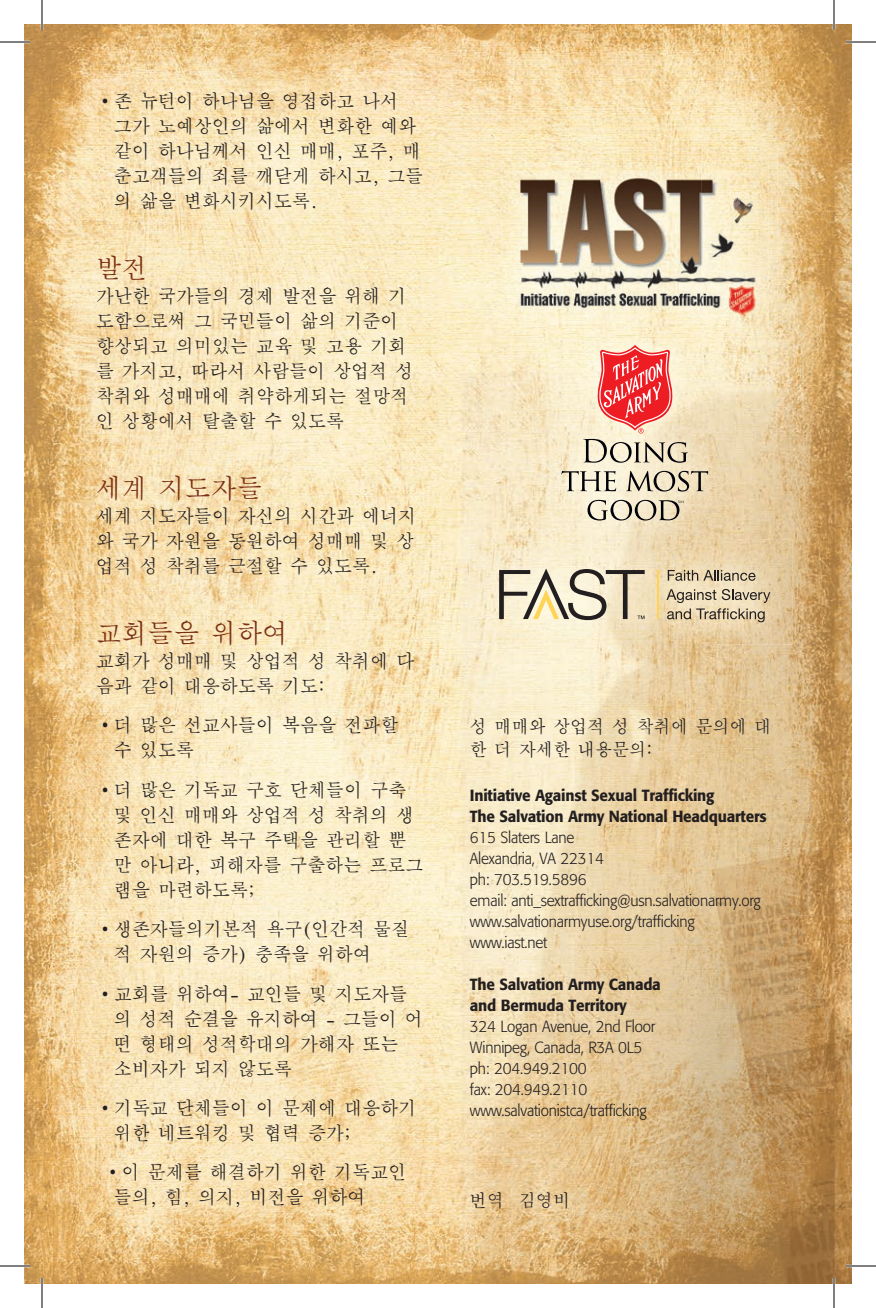
<style>
.page{position:relative;width:876px;height:1308px;background:#fff}
.page>*{position:absolute;margin:0;border:0;box-sizing:border-box;transform-origin:0 0}
.t1{font:27px "Apple Myungjo";letter-spacing:.01em;color:#7a2e14;scale:.95 1}
.t2{font:19px/25px "Apple Myungjo";color:#231f20;scale:.95 1}
.t3{font:18px/23px "Apple Myungjo";color:#231f20;scale:.95 1}
.t4{font:300 16px/21px "Formata";letter-spacing:-.015em;color:#231f20;scale:.95 1}
.t5{font:500 16px/21px "Formata";letter-spacing:-.015em;color:#231f20;scale:.95 1}
</style>
<div class="page">
<img style="left:24px;top:24px;width:413px;height:1260px">
<img style="left:437px;top:24px;width:415px;height:139px">
<img style="left:437px;top:163px;width:70px;height:1121px">
<img style="left:714px;top:163px;width:138px;height:1121px">
<img style="left:507px;top:336px;width:68px;height:948px">
<img style="left:575px;top:644px;width:139px;height:640px">
<img style="left:470px;top:539px;width:323px;height:105px">
<svg style="left:668px;top:570px;width:88px;height:11px"></svg>
<svg style="left:666px;top:589px;width:104px;height:33px;background:#c7b89a"></svg>
<hr style="left:657px;top:570px;width:1px;height:49px;background:#fed356">
<svg style="left:499px;top:569px;width:146px;height:51px;background:#c3baa2"></svg>
<img style="left:491px;top:149px;width:287px;height:187px">
<img style="left:501px;top:160px;width:267px;height:167px">
<img style="left:532px;top:315px;width:197px;height:227px">
<svg style="left:583px;top:345px;width:105px;height:118px;background:#eaa395"></svg>
<svg style="left:561px;top:471px;width:55px;height:20px"></svg>
<svg style="left:626px;top:471px;width:82px;height:21px;background:#bab09a"></svg>
<svg style="left:588px;top:500px;width:96px;height:21px;background:#beb5a1"></svg>
<hr style="left:0;top:41px;width:30px;height:2px;background:#fff">
<hr style="left:846px;top:41px;width:30px;height:2px;background:#fff">
<hr style="left:0;top:1265px;width:30px;height:2px;background:#fff">
<hr style="left:846px;top:1265px;width:30px;height:2px;background:#fff">
<hr style="left:41px;top:0;width:2px;height:30px;background:#fff">
<hr style="left:41px;top:1278px;width:2px;height:30px;background:#fff">
<hr style="left:833px;top:0;width:2px;height:30px;background:#fff">
<hr style="left:833px;top:1278px;width:2px;height:30px;background:#fff">
<hr style="left:0;top:42px;width:30px;height:1px;background:#000">
<hr style="left:846px;top:42px;width:30px;height:1px;background:#000">
<hr style="left:0;top:1266px;width:30px;height:1px;background:#000">
<hr style="left:846px;top:1266px;width:30px;height:1px;background:#000">
<hr style="left:42px;top:0;width:1px;height:30px;background:#000">
<hr style="left:42px;top:1278px;width:1px;height:30px;background:#000">
<hr style="left:834px;top:0;width:1px;height:30px;background:#000">
<hr style="left:834px;top:1278px;width:1px;height:30px;background:#000">
<p class="t2" style="left:114px;top:89px;width:327px;text-indent:-18px">•존 뉴턴이 하나님을 영접하고 나서 그가 노예상인의 삶에서 변화한 예와 같이 하나님께서 인신 매매, 포주, 매 춘고객들의 죄를 깨닫게 하시고, 그들 의 삶을 변화시키시도록.</p>
<h1 class="t1" style="left:96px;top:253px;width:56px">발전</h1>
<p class="t2" style="left:96px;top:284px;width:336px">가난한 국가들의 경제 발전을 위해 기 도함으로써 그 국민들이 삶의 기준이 향상되고 의미있는 교육 및 고용 기회 를 가지고, 따라서 사람들이 상업적 성 착취와 성매매에 취약하게되는 절망적 인 상황에서 탈출할 수 있도록</p>
<h1 class="t1" style="left:96px;top:473px;width:177px">세계 지도자들</h1>
<p class="t2" style="left:96px;top:504px;width:339px;text-align:justify">세계 지도자들이 자신의 시간과 에너지 와 국가 자원을 동원하여 성매매 및 상 업적 성 착취를 근절할 수 있도록.</p>
<h1 class="t1" style="left:96px;top:618px;width:204px">교회들을 위하여</h1>
<p class="t2" style="left:96px;top:649px;width:337px">교회가 성매매 및 상업적 성 착취에 다 음과 같이 대응하도록 기도:</p>
<p class="t2" style="left:114px;top:713px;width:301px;text-indent:-18px">•더 많은 선교사들이 복음을 전파할 수 있도록</p>
<p class="t2" style="left:114px;top:778px;width:327px;text-indent:-18px">•더 많은 기독교 구호 단체들이 구축 및 인신 매매와 상업적 성 착취의 생 존자에 대한 복구 주택을 관리할 뿐 만 아니라, 피해자를 구출하는 프로그 램을 마련하도록;</p>
<p class="t2" style="left:114px;top:917px;width:313px;text-indent:-18px">•생존자들의기본적 욕구(인간적 물질 적 자원의 증가) 충족을 위하여</p>
<p class="t2" style="left:114px;top:981px;width:327px;text-indent:-18px">•교회를 위하여- 교인들 및 지도자들 의 성적 순결을 유지하여 - 그들이 어 떤 형태의 성적학대의 가해자 또는 소비자가 되지 않도록</p>
<p class="t2" style="left:114px;top:1096px;width:320px;text-indent:-18px">•기독교 단체들이 이 문제에 대응하기 위한 네트워킹 및 협력 증가;</p>
<p class="t2" style="left:114px;top:1160px;width:309px;text-indent:-10px">•이 문제를 해결하기 위한 기독교인 들의, 힘, 의지, 비전을 위하여</p>
<p class="t3" style="left:470px;top:715px;width:319px">성 매매와 상업적 성 착취에 문의에 대 한 더 자세한 내용문의:</p>
<p class="t5" style="left:470px;top:785px;width:314px">Initiative Against Sexual Trafficking<br>The Salvation Army National Headquarters</p>
<p class="t4" style="left:470px;top:827px;width:308px">615 Slaters Lane<br>Alexandria, VA 22314<br>ph: 703.519.5896<br>email: anti_sextrafficking@usn.salvationarmy.org www.salvationarmyuse.org/trafficking www.iast.net</p>
<p class="t5" style="left:470px;top:973px;width:202px">The Salvation Army Canada and Bermuda Territory</p>
<p class="t4" style="left:470px;top:1016px;width:196px">324 Logan Avenue, 2nd Floor<br>Winnipeg, Canada, R3A 0L5 ph: 204.949.2100<br>fax: 204.949.2110 www.salvationistca/trafficking</p>
<p class="t3" style="left:470px;top:1190px;width:107px">번역 김영비</p>
</div>
